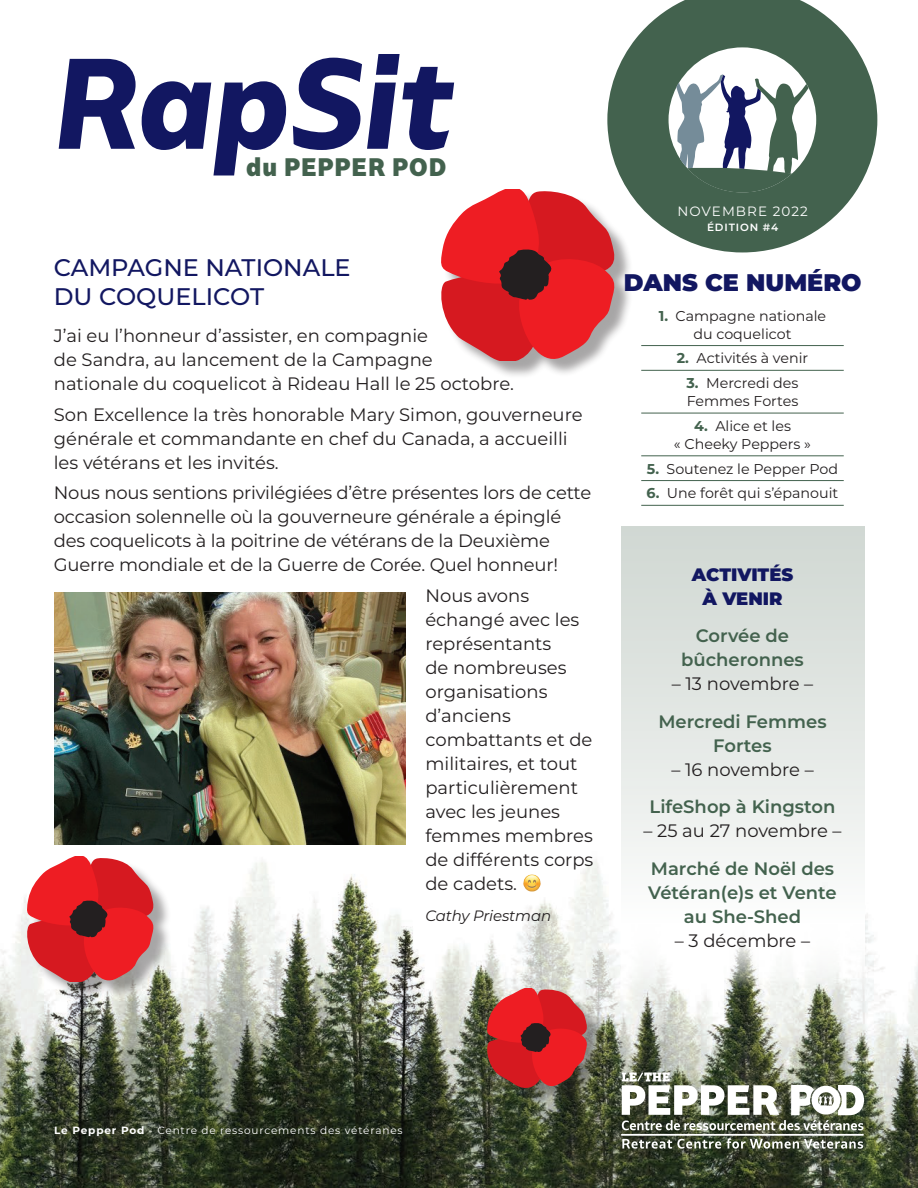
<style>
.page{position:relative;width:918px;height:1188px;background:#fff}
.page>*{position:absolute;margin:0;border:0;box-sizing:border-box;transform-origin:0 0}
.t1{font:italic 800 121.5px "Bw Glenn Sans DEMO";color:#121761}
.t2{font:500 24px/28.8px "Montserrat";color:#121761}
.t3{font:900 24px "Montserrat";color:#121761}
.t4{font:900 24px "Bw Glenn Sans DEMO";letter-spacing:.04em;color:#43624e}
.t5{font:18px/24px "Montserrat";color:#231f20}
.t6{font:600 18px/24px "Montserrat";color:#43624e;text-align:center}
.t7{font:900 18px/24px "Montserrat";color:#121761;text-align:center}
.t8{font:italic 15px "Montserrat";letter-spacing:-.01em;color:#231f20}
.t9{font:14.25px/18px "Montserrat";color:#231f20;text-align:center}
.t10{font:13.5px "Montserrat";letter-spacing:.08em;color:#fff}
.t11{font:10.5px "Montserrat";letter-spacing:.08em;color:#fff}
.t12{font:600 10.5px "Montserrat";letter-spacing:.08em;color:#fff}
.s1{font-weight:700;color:#43624e}
.s2{font-weight:700}
</style>
<div class="page">
<img style="left:0;top:851px;width:918px;height:337px">
<svg style="left:607px;top:0;width:270px;height:252px;fill:#43624e"></svg>
<svg style="left:676px;top:74px;width:133px;height:119px"></svg>
<hr style="left:641px;top:345px;width:203px;height:1px;background:#43624e">
<hr style="left:641px;top:370px;width:203px;height:1px;background:#43624e">
<hr style="left:641px;top:413px;width:203px;height:1px;background:#43624e">
<hr style="left:641px;top:456px;width:203px;height:1px;background:#43624e">
<hr style="left:641px;top:480px;width:203px;height:1px;background:#43624e">
<hr style="left:641px;top:505px;width:203px;height:1px;background:#43624e">
<svg style="left:622px;top:1139px;width:99px;height:10px"></svg>
<svg style="left:727px;top:1138px;width:136px;height:11px"></svg>
<hr style="left:621px;top:1134px;width:243px;height:2px;background:#fff">
<svg style="left:622px;top:1072px;width:242px;height:58px"></svg>
<img style="left:54px;top:592px;width:351px;height:253px">
<div style="left:444px;top:191px;width:189px;height:188px;background:#231f20;opacity:.4"></div>
<svg style="left:441px;top:189px;width:173px;height:172px;background:#d74246"></svg>
<div style="left:30px;top:859px;width:142px;height:141px;background:#231f20;opacity:.4"></div>
<svg style="left:27px;top:856px;width:126px;height:126px;background:#d74146"></svg>
<div style="left:490px;top:990px;width:115px;height:116px;background:#231f20;opacity:.4"></div>
<svg style="left:487px;top:988px;width:100px;height:99px;background:#c53032"></svg>
<div style="left:621px;top:889px;width:243px;height:99px;background:#fff"></div>
<div style="left:621px;top:526px;width:243px;height:398px;background:linear-gradient(to bottom,#ced6d1,#fbfcfb)"></div>
<svg style="left:522px;top:872px;width:21px;height:21px"></svg>
<h1 class="t1" style="left:54px;top:28px;width:400px">RapSit</h1>
<h2 class="t4" style="left:246px;top:152px;width:202px">du PEPPER POD</h2>
<h2 class="t2" style="left:54px;top:252px;width:298px">CAMPAGNE NATIONALE<br>DU COQUELICOT</h2>
<p class="t5" style="left:54px;top:323px;width:462px">J’ai eu l’honneur d’assister, en compagnie<br>de Sandra, au lancement de la Campagne nationale du coquelicot à Rideau Hall le 25 octobre.</p>
<p class="t5" style="left:54px;top:402px;width:530px">Son Excellence la très honorable Mary Simon, gouverneure générale et commandante en chef du Canada, a accueilli les vétérans et les invités.</p>
<p class="t5" style="left:54px;top:480px;width:539px">Nous nous sentions privilégiées d’être présentes lors de cette occasion solennelle où la gouverneure générale a épinglé des coquelicots à la poitrine de vétérans de la Deuxième Guerre mondiale et de la Guerre de Corée. Quel honneur!</p>
<p class="t5" style="left:425px;top:583px;width:169px">Nous avons échangé avec les représentants<br>de nombreuses organisations d’anciens combattants et de militaires, et tout particulièrement avec les jeunes femmes membres de différents corps de cadets.</p>
<p class="t8" style="left:425px;top:905px;width:127px">Cathy Priestman</p>
<p class="t10" style="left:677px;top:202px;width:132px">NOVEMBRE 2022</p>
<p class="t12" style="left:707px;top:219px;width:73px">ÉDITION #4</p>
<h2 class="t3" style="left:624px;top:265px;width:239px">DANS CE NUMÉRO</h2>
<p class="t9" style="left:659px;top:306px;width:169px"><span class="s1">1.</span> Campagne nationale du coquelicot</p>
<p class="t9" style="left:677px;top:349px;width:133px"><span class="s1">2.</span> Activités à venir</p>
<p class="t9" style="left:687px;top:374px;width:114px;text-align:left"><span class="s1">3.</span> Mercredi des<br>Femmes Fortes</p>
<p class="t9" style="left:674px;top:416px;width:139px"><span class="s1">4.</span> Alice et les<br>« Cheeky Peppers »</p>
<p class="t9" style="left:647px;top:459px;width:193px"><span class="s1">5.</span> Soutenez le Pepper Pod</p>
<p class="t9" style="left:647px;top:484px;width:193px"><span class="s1">6.</span> Une forêt qui s’épanouit</p>
<p class="t7" style="left:692px;top:561px;width:103px">ACTIVITÉS<br>À VENIR</p>
<p class="t6" style="left:681px;top:623px;width:124px">Corvée de bûcheronnes</p>
<p class="t5" style="left:672px;top:671px;width:143px">– 13 novembre –</p>
<p class="t6" style="left:658px;top:708px;width:170px">Mercredi Femmes<br>Fortes</p>
<p class="t5" style="left:671px;top:757px;width:144px">– 16 novembre –</p>
<p class="t6" style="left:650px;top:794px;width:187px">LifeShop à Kingston</p>
<p class="t5" style="left:643px;top:818px;width:200px">– 25 au 27 novembre –</p>
<p class="t6" style="left:648px;top:855px;width:190px">Marché de Noël des<br>Vétéran(e)s et Vente au She-Shed</p>
<p class="t5" style="left:675px;top:928px;width:137px">– 3 décembre –</p>
<p class="t11" style="left:54px;top:1123px;width:350px"><span class="s2">Le Pepper Pod</span> - Centre de ressourcements des vétéranes</p>
</div>
